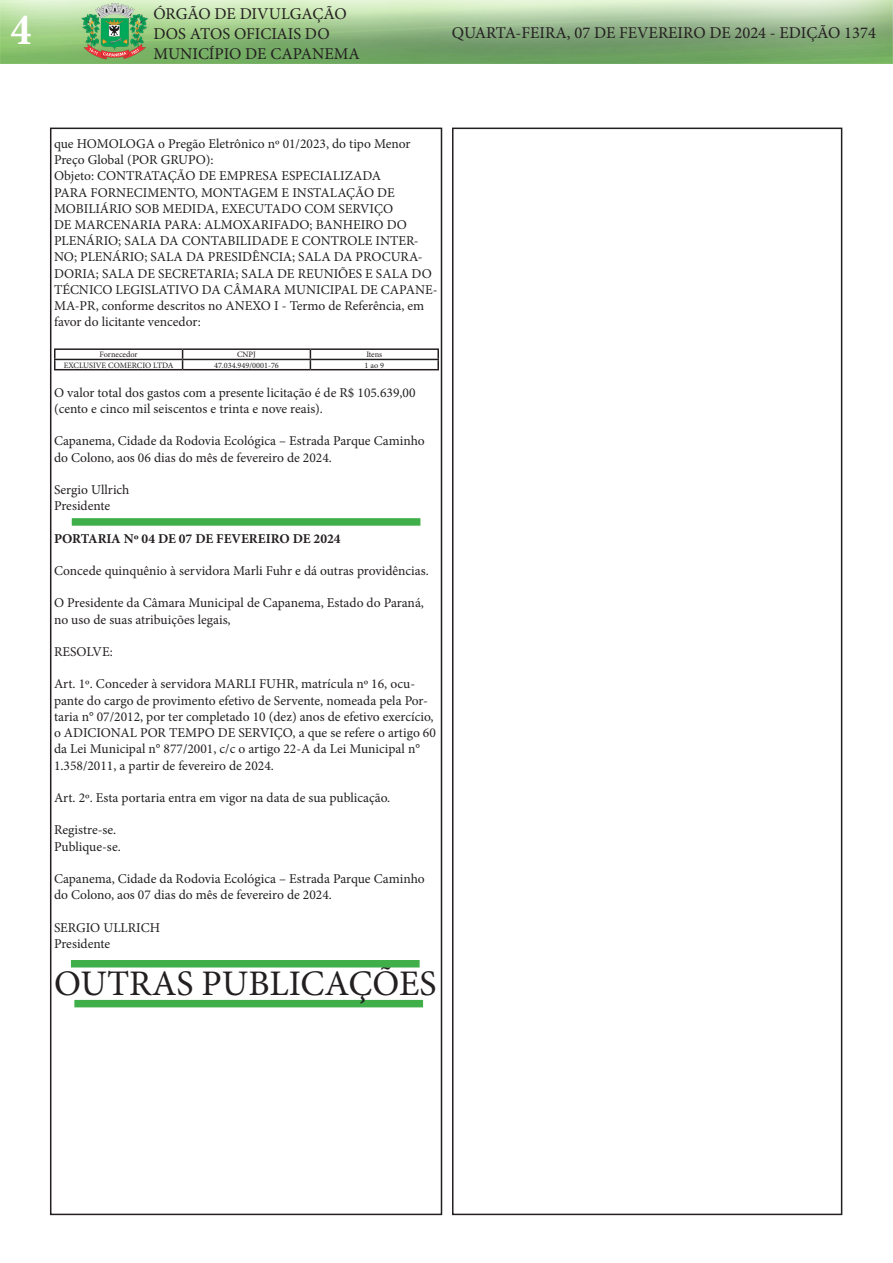
<style>
.page{position:relative;width:893px;height:1263px;background:#fff}
.page>*{position:absolute;margin:0;border:0;box-sizing:border-box;transform-origin:0 0}
.t1{font:700 condensed 45px "Minion Pro";color:#fff}
.t2{font:36px "Minion Pro";color:#231f20}
.t3{font:16.5px/19.8px "Minion Pro";color:#231f20}
.t4{font:13.5px/16.2px "Minion Pro";color:#231f20}
.t5{font:700 13.5px "Minion Pro";color:#231f20}
.t6{font:8.25px "Minion Pro";color:#231f20}
</style>
<div class="page">
<div style="left:50px;top:128px;width:392px;height:1087px;border:2px solid #231f20"></div>
<img style="left:0;top:0;width:893px;height:64px">
<div style="left:452px;top:128px;width:390px;height:1087px;border:2px solid #231f20"></div>
<hr style="left:54px;top:348px;width:129px;height:2px;background:#231f20">
<hr style="left:183px;top:348px;width:127px;height:2px;background:#231f20">
<hr style="left:310px;top:348px;width:129px;height:2px;background:#231f20">
<hr style="left:54px;top:359px;width:129px;height:1px;background:#231f20">
<svg style="left:54px;top:350px;width:2px;height:19px"></svg>
<hr style="left:183px;top:359px;width:127px;height:1px;background:#231f20">
<svg style="left:182px;top:350px;width:1px;height:19px"></svg>
<hr style="left:310px;top:359px;width:129px;height:1px;background:#231f20">
<svg style="left:310px;top:350px;width:1px;height:19px"></svg>
<svg style="left:437px;top:350px;width:2px;height:19px"></svg>
<hr style="left:54px;top:369px;width:129px;height:1px;background:#231f20">
<hr style="left:183px;top:369px;width:127px;height:1px;background:#231f20">
<hr style="left:310px;top:369px;width:129px;height:1px;background:#231f20">
<div style="left:74px;top:1000px;width:349px;height:7px;background:#40ae49"></div>
<div style="left:71px;top:960px;width:349px;height:7px;background:#40ae49"></div>
<div style="left:72px;top:518px;width:348px;height:8px;background:#40ae49"></div>
<h1 class="t1" style="left:11px;top:-1px;width:22px">4</h1>
<p class="t3" style="left:153px;top:4px;width:208px">ÓRGÃO DE DIVULGAÇÃO<br>DOS ATOS OFICIAIS DO<br>MUNICÍPIO DE CAPANEMA</p>
<p class="t3" style="left:452px;top:23px;width:426px">QUARTA-FEIRA, 07 DE FEVEREIRO DE 2024 - EDIÇÃO 1374</p>
<p class="t4" style="left:54px;top:136px;width:358px">que HOMOLOGA o Pregão Eletrônico nº 01/2023, do tipo Menor<br>Preço Global (POR GRUPO):</p>
<p class="t4" style="left:54px;top:168px;width:385px">Objeto: CONTRATAÇÃO DE EMPRESA ESPECIALIZADA<br>PARA FORNECIMENTO, MONTAGEM E INSTALAÇÃO DE MOBILIÁRIO SOB MEDIDA, EXECUTADO COM SERVIÇO<br>DE MARCENARIA PARA: ALMOXARIFADO; BANHEIRO DO PLENÁRIO; SALA DA CONTABILIDADE E CONTROLE INTER-NO; PLENÁRIO; SALA DA PRESIDÊNCIA; SALA DA PROCURA-DORIA; SALA DE SECRETARIA; SALA DE REUNIÕES E SALA DO TÉCNICO LEGISLATIVO DA CÂMARA MUNICIPAL DE CAPANE-MA-PR, conforme descritos no ANEXO I - Termo de Referência, em favor do licitante vencedor:</p>
<p class="t6" style="left:100px;top:349px;width:40px">Fornecedor</p>
<p class="t6" style="left:237px;top:349px;width:20px">CNPJ</p>
<p class="t6" style="left:366px;top:349px;width:17px">Itens</p>
<p class="t6" style="left:64px;top:359px;width:111px">EXCLUSIVE COMERCIO LTDA</p>
<p class="t6" style="left:214px;top:359px;width:66px">47.034.949/0001-76</p>
<p class="t6" style="left:365px;top:359px;width:21px">1 ao 9</p>
<p class="t4" style="left:54px;top:384px;width:363px">O valor total dos gastos com a presente licitação é de R$ 105.639,00 (cento e cinco mil seiscentos e trinta e nove reais).</p>
<p class="t4" style="left:54px;top:433px;width:372px">Capanema, Cidade da Rodovia Ecológica – Estrada Parque Caminho do Colono, aos 06 dias do mês de fevereiro de 2024.</p>
<p class="t4" style="left:54px;top:482px;width:77px">Sergio Ullrich</p>
<p class="t4" style="left:54px;top:498px;width:58px">Presidente</p>
<p class="t5" style="left:54px;top:529px;width:288px">PORTARIA Nº 04 DE 07 DE FEVEREIRO DE 2024</p>
<p class="t4" style="left:54px;top:563px;width:376px">Concede quinquênio à servidora Marli Fuhr e dá outras providências.</p>
<p class="t4" style="left:54px;top:595px;width:371px">O Presidente da Câmara Municipal de Capanema, Estado do Paraná, no uso de suas atribuições legais,</p>
<p class="t4" style="left:54px;top:644px;width:60px">RESOLVE:</p>
<p class="t4" style="left:54px;top:676px;width:383px">Art. 1º. Conceder à servidora MARLI FUHR, matrícula nº 16, ocu&shy;pante do cargo de provimento efetivo de Servente, nomeada pela Por&shy;taria n° 07/2012, por ter completado 10 (dez) anos de efetivo exercício, o ADICIONAL POR TEMPO DE SERVIÇO, a que se refere o artigo 60 da Lei Municipal n° 877/2001, c/c o artigo 22-A da Lei Municipal n° 1.358/2011, a partir de fevereiro de 2024.</p>
<p class="t4" style="left:54px;top:789px;width:338px">Art. 2º. Esta portaria entra em vigor na data de sua publicação.</p>
<p class="t4" style="left:54px;top:822px;width:64px">Registre-se.</p>
<p class="t4" style="left:54px;top:838px;width:68px">Publique-se.</p>
<p class="t4" style="left:54px;top:870px;width:372px">Capanema, Cidade da Rodovia Ecológica – Estrada Parque Caminho do Colono, aos 07 dias do mês de fevereiro de 2024.</p>
<p class="t4" style="left:54px;top:919px;width:108px">SERGIO ULLRICH</p>
<p class="t4" style="left:54px;top:935px;width:58px">Presidente</p>
<p class="t2" style="left:54px;top:959px;width:384px">OUTRAS PUBLICAÇÕES</p>
</div>
